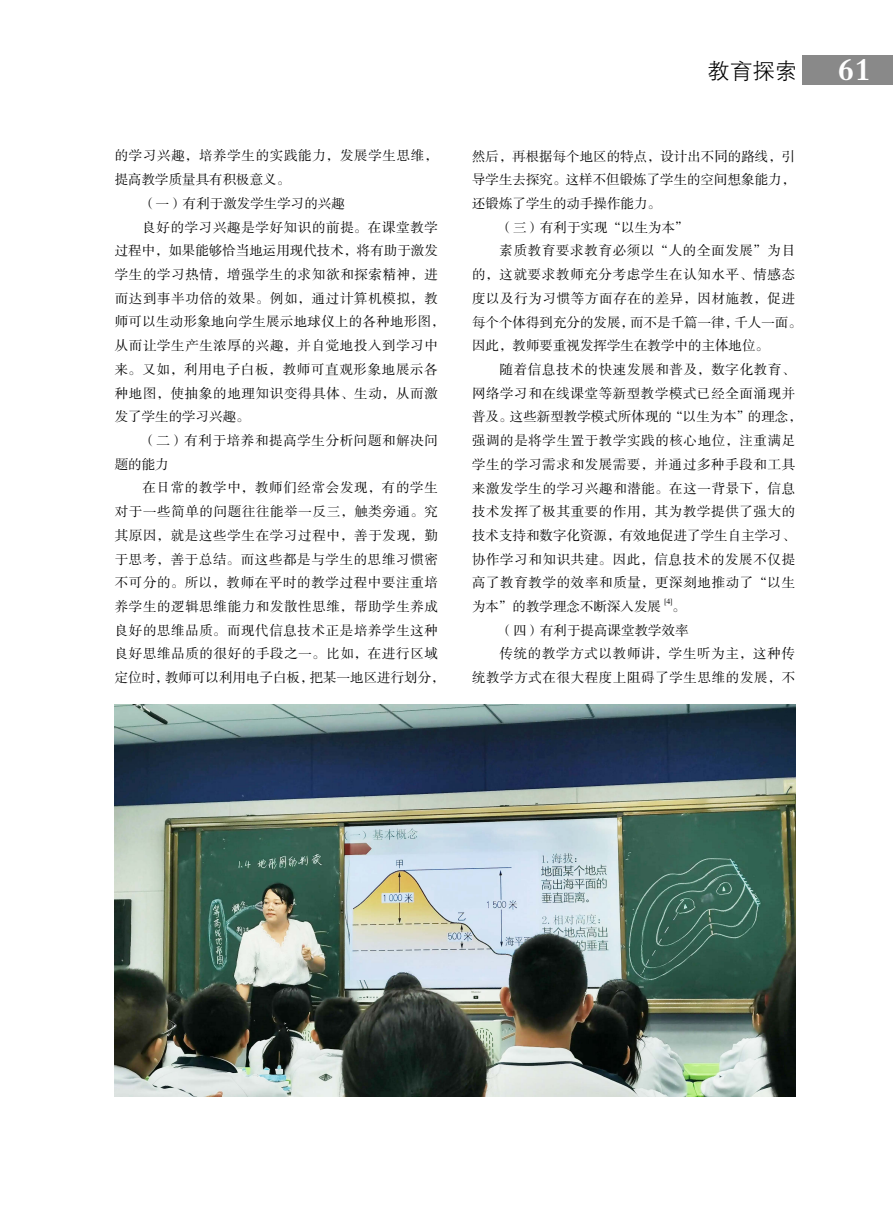
<style>
.page{position:relative;width:893px;height:1212px;background:#fff}
.page>*{position:absolute;margin:0;border:0;box-sizing:border-box;transform-origin:0 0}
.t1{font:22.5px "FZXH1 K GBK1 0";color:#000}
.t2{font:13.5px "FZSSK GBK1 0";letter-spacing:.045em;color:#000}
.t3{font:13.5px "FZSSK GBK1 0";color:#000}
.t4{font:13.5px "FZSSK GBK1 0";letter-spacing:.02em;color:#000}
.t5{font:7.8px "FZSSK GBK1 0";color:#000}
.s1{font-family:"FZDBSK GBK1 0";font-size:33px;color:#fff}
</style>
<div class="page">
<div style="left:803px;top:55px;width:90px;height:30px;background:#898989"></div>
<img style="left:115px;top:704px;width:680px;height:392px">
<p class="t2" style="left:115px;top:149px;width:325px">的学习兴趣，培养学生的实践能力，发展学生思维，</p>
<p class="t3" style="left:115px;top:172px;width:177px">提高教学质量具有积极意义。</p>
<p class="t3" style="left:142px;top:196px;width:204px">（一）有利于激发学生学习的兴趣</p>
<p class="t2" style="left:142px;top:220px;width:297px">良好的学习兴趣是学好知识的前提。在课堂教学</p>
<p class="t3" style="left:115px;top:244px;width:325px">过程中，如果能够恰当地运用现代技术，将有助于激发</p>
<p class="t2" style="left:115px;top:267px;width:325px">学生的学习热情，增强学生的求知欲和探索精神，进</p>
<p class="t2" style="left:115px;top:291px;width:325px">而达到事半功倍的效果。例如，通过计算机模拟，教</p>
<p class="t4" style="left:115px;top:315px;width:331px">师可以生动形象地向学生展示地球仪上的各种地形图，</p>
<p class="t2" style="left:115px;top:338px;width:325px">从而让学生产生浓厚的兴趣，并自觉地投入到学习中</p>
<p class="t2" style="left:115px;top:362px;width:325px">来。又如，利用电子白板，教师可直观形象地展示各</p>
<p class="t2" style="left:115px;top:386px;width:325px">种地图，使抽象的地理知识变得具体、生动，从而激</p>
<p class="t3" style="left:115px;top:410px;width:136px">发了学生的学习兴趣。</p>
<p class="t2" style="left:142px;top:433px;width:297px">（二）有利于培养和提高学生分析问题和解决问</p>
<p class="t2" style="left:115px;top:457px;width:55px">题的能力</p>
<p class="t2" style="left:142px;top:481px;width:297px">在日常的教学中，教师们经常会发现，有的学生</p>
<p class="t2" style="left:115px;top:504px;width:325px">对于一些简单的问题往往能举一反三，触类旁通。究</p>
<p class="t2" style="left:115px;top:528px;width:325px">其原因，就是这些学生在学习过程中，善于发现，勤</p>
<p class="t2" style="left:115px;top:552px;width:325px">于思考，善于总结。而这些都是与学生的思维习惯密</p>
<p class="t2" style="left:115px;top:575px;width:325px">不可分的。所以，教师在平时的教学过程中要注重培</p>
<p class="t2" style="left:115px;top:599px;width:325px">养学生的逻辑思维能力和发散性思维，帮助学生养成</p>
<p class="t2" style="left:115px;top:623px;width:325px">良好的思维品质。而现代信息技术正是培养学生这种</p>
<p class="t2" style="left:115px;top:647px;width:325px">良好思维品质的很好的手段之一。比如，在进行区域</p>
<p class="t3" style="left:115px;top:670px;width:331px">定位时，教师可以利用电子白板，把某一地区进行划分，</p>
<h1 class="t1" style="left:707px;top:59px;width:165px">教育探索 <span class="s1">61</span></h1>
<p class="t3" style="left:472px;top:149px;width:325px">然后，再根据每个地区的特点，设计出不同的路线，引</p>
<p class="t3" style="left:472px;top:173px;width:325px">导学生去探究。这样不但锻炼了学生的空间想象能力，</p>
<p class="t3" style="left:472px;top:196px;width:190px">还锻炼了学生的动手操作能力。</p>
<p class="t3" style="left:500px;top:220px;width:190px">（三）有利于实现“以生为本”</p>
<p class="t2" style="left:500px;top:244px;width:297px">素质教育要求教育必须以“人的全面发展”为目</p>
<p class="t2" style="left:472px;top:267px;width:325px">的，这就要求教师充分考虑学生在认知水平、情感态</p>
<p class="t2" style="left:472px;top:291px;width:325px">度以及行为习惯等方面存在的差异，因材施教，促进</p>
<p class="t3" style="left:472px;top:315px;width:331px">每个个体得到充分的发展，而不是千篇一律，千人一面。</p>
<p class="t3" style="left:472px;top:339px;width:299px">因此，教师要重视发挥学生在教学中的主体地位。</p>
<p class="t2" style="left:500px;top:362px;width:297px">随着信息技术的快速发展和普及，数字化教育、</p>
<p class="t2" style="left:472px;top:386px;width:325px">网络学习和在线课堂等新型教学模式已经全面涌现并</p>
<p class="t3" style="left:472px;top:410px;width:331px">普及。这些新型教学模式所体现的“以生为本”的理念，</p>
<p class="t2" style="left:472px;top:433px;width:325px">强调的是将学生置于教学实践的核心地位，注重满足</p>
<p class="t2" style="left:472px;top:457px;width:325px">学生的学习需求和发展需要，并通过多种手段和工具</p>
<p class="t2" style="left:472px;top:481px;width:325px">来激发学生的学习兴趣和潜能。在这一背景下，信息</p>
<p class="t2" style="left:472px;top:504px;width:325px">技术发挥了极其重要的作用，其为教学提供了强大的</p>
<p class="t3" style="left:472px;top:528px;width:325px">技术支持和数字化资源，有效地促进了学生自主学习、</p>
<p class="t2" style="left:472px;top:552px;width:325px">协作学习和知识共建。因此，信息技术的发展不仅提</p>
<p class="t2" style="left:472px;top:576px;width:325px">高了教育教学的效率和质量，更深刻地推动了“以生</p>
<p class="t3" style="left:472px;top:599px;width:190px">为本”的教学理念不断深入发展</p>
<p class="t5" style="left:664px;top:597px;width:9px">[4]</p>
<p class="t2" style="left:672px;top:599px;width:15px">。</p>
<p class="t3" style="left:500px;top:623px;width:190px">（四）有利于提高课堂教学效率</p>
<p class="t2" style="left:500px;top:646px;width:297px">传统的教学方式以教师讲，学生听为主，这种传</p>
<p class="t2" style="left:472px;top:670px;width:325px">统教学方式在很大程度上阻碍了学生思维的发展，不</p>
</div>
